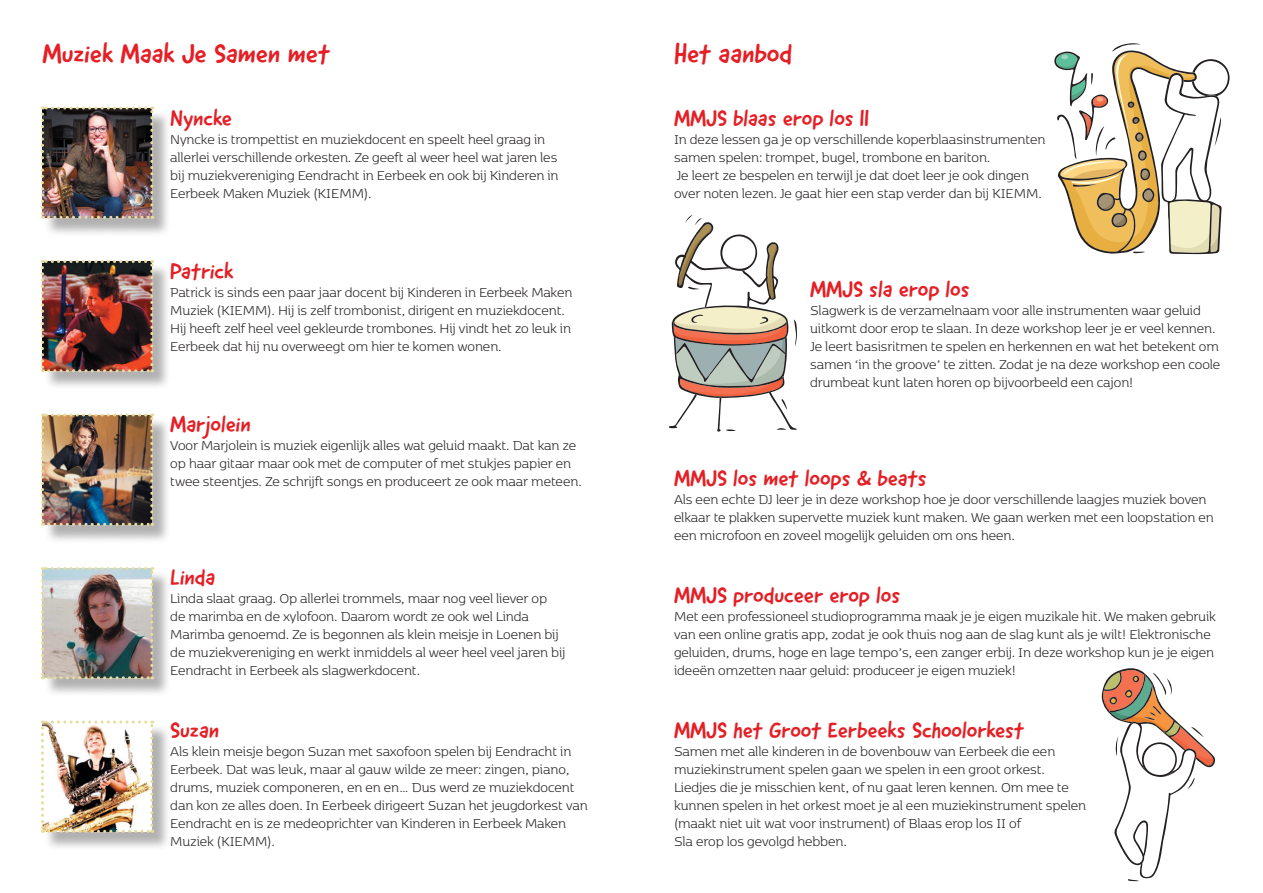
<style>
.page{position:relative;width:1263px;height:893px;background:#fff}
.page>*{position:absolute;margin:0;border:0;box-sizing:border-box;transform-origin:0 0}
.t1{font:27px "Good Dog New";color:#e41f25}
.t2{font:22.5px "Good Dog New";color:#e41f25}
.t3{font:300 15px/18px "Kobenhavn";color:#231f20}
</style>
<div class="page">
<div style="left:44px;top:109px;width:127px;height:128px;background:#231f20;opacity:.35"></div>
<img style="left:41px;top:107px;width:112px;height:112px">
<div style="left:44px;top:263px;width:127px;height:127px;background:#231f20;opacity:.35"></div>
<img style="left:41px;top:260px;width:112px;height:112px">
<div style="left:44px;top:416px;width:127px;height:128px;background:#231f20;opacity:.35"></div>
<img style="left:41px;top:413px;width:112px;height:113px">
<div style="left:44px;top:570px;width:127px;height:127px;background:#231f20;opacity:.35"></div>
<img style="left:41px;top:567px;width:112px;height:112px">
<div style="left:44px;top:723px;width:127px;height:128px;background:#231f20;opacity:.35"></div>
<img style="left:41px;top:720px;width:112px;height:113px">
<svg style="left:669px;top:215px;width:128px;height:217px"></svg>
<svg style="left:1054px;top:43px;width:176px;height:211px"></svg>
<svg style="left:1101px;top:668px;width:114px;height:213px"></svg>
<h1 class="t1" style="left:43px;top:36px;width:289px">Muziek Maak Je Samen met</h1>
<h2 class="t2" style="left:170px;top:103px;width:63px">Nyncke</h2>
<p class="t3" style="left:170px;top:129px;width:390px">Nyncke is trompettist en muziekdocent en speelt heel graag in allerlei verschillende orkesten. Ze geeft al weer heel wat jaren les bij muziekvereniging Eendracht in Eerbeek en ook bij Kinderen in Eerbeek Maken Muziek (KIEMM).</p>
<h2 class="t2" style="left:170px;top:256px;width:65px">Patrick</h2>
<p class="t3" style="left:170px;top:282px;width:404px">Patrick is sinds een paar jaar docent bij Kinderen in Eerbeek Maken Muziek (KIEMM). Hij is zelf trombonist, dirigent en muziekdocent.<br>Hij heeft zelf heel veel gekleurde trombones. Hij vindt het zo leuk in Eerbeek dat hij nu overweegt om hier te komen wonen.</p>
<h2 class="t2" style="left:170px;top:409px;width:82px">Marjolein</h2>
<p class="t3" style="left:170px;top:435px;width:413px">Voor Marjolein is muziek eigenlijk alles wat geluid maakt. Dat kan ze op haar gitaar maar ook met de computer of met stukjes papier en twee steentjes. Ze schrijft songs en produceert ze ook maar meteen.</p>
<h2 class="t2" style="left:170px;top:562px;width:47px">Linda</h2>
<p class="t3" style="left:170px;top:588px;width:396px">Linda slaat graag. Op allerlei trommels, maar nog veel liever op de marimba en de xylofoon. Daarom wordt ze ook wel Linda Marimba genoemd. Ze is begonnen als klein meisje in Loenen bij de muziekvereniging en werkt inmiddels al weer heel veel jaren bij Eendracht in Eerbeek als slagwerkdocent.</p>
<h2 class="t2" style="left:170px;top:715px;width:51px">Suzan</h2>
<p class="t3" style="left:170px;top:741px;width:419px">Als klein meisje begon Suzan met saxofoon spelen bij Eendracht in Eerbeek. Dat was leuk, maar al gauw wilde ze meer: zingen, piano, drums, muziek componeren, en en en… Dus werd ze muziekdocent dan kon ze alles doen. In Eerbeek dirigeert Suzan het jeugdorkest van Eendracht en is ze medeoprichter van Kinderen in Eerbeek Maken Muziek (KIEMM).</p>
<h1 class="t1" style="left:674px;top:36px;width:120px">Het aanbod</h1>
<h2 class="t2" style="left:674px;top:103px;width:197px">MMJS blaas erop los II</h2>
<p class="t3" style="left:674px;top:129px;width:373px">In deze lessen ga je op verschillende koperblaasinstrumenten samen spelen: trompet, bugel, trombone en bariton.<br>Je leert ze bespelen en terwijl je dat doet leer je ook dingen over noten lezen. Je gaat hier een stap verder dan bij KIEMM.</p>
<h2 class="t2" style="left:810px;top:274px;width:161px">MMJS sla erop los</h2>
<p class="t3" style="left:810px;top:300px;width:412px">Slagwerk is de verzamelnaam voor alle instrumenten waar geluid uitkomt door erop te slaan. In deze workshop leer je er veel kennen.<br>Je leert basisritmen te spelen en herkennen en wat het betekent om samen ‘in the groove’ te zitten. Zodat je na deze workshop een coole drumbeat kunt laten horen op bijvoorbeeld een cajon!</p>
<h2 class="t2" style="left:674px;top:463px;width:254px">MMJS los met loops &amp; beats</h2>
<p class="t3" style="left:674px;top:489px;width:541px">Als een echte DJ leer je in deze workshop hoe je door verschillende laagjes muziek boven elkaar te plakken supervette muziek kunt maken. We gaan werken met een loopstation en een microfoon en zoveel mogelijk geluiden om ons heen.</p>
<h2 class="t2" style="left:674px;top:580px;width:228px">MMJS produceer erop los</h2>
<p class="t3" style="left:674px;top:606px;width:543px">Met een professioneel studioprogramma maak je je eigen muzikale hit. We maken gebruik van een online gratis app, zodat je ook thuis nog aan de slag kunt als je wilt! Elektronische geluiden, drums, hoge en lage tempo’s, een zanger erbij. In deze workshop kun je je eigen ideeën omzetten naar geluid: produceer je eigen muziek!</p>
<h2 class="t2" style="left:674px;top:715px;width:352px">MMJS het Groot Eerbeeks Schoolorkest</h2>
<p class="t3" style="left:674px;top:741px;width:414px">Samen met alle kinderen in de bovenbouw van Eerbeek die een muziekinstrument spelen gaan we spelen in een groot orkest.<br>Liedjes die je misschien kent, of nu gaat leren kennen. Om mee te kunnen spelen in het orkest moet je al een muziekinstrument spelen (maakt niet uit wat voor instrument) of Blaas erop los II of<br>Sla erop los gevolgd hebben.</p>
</div>
